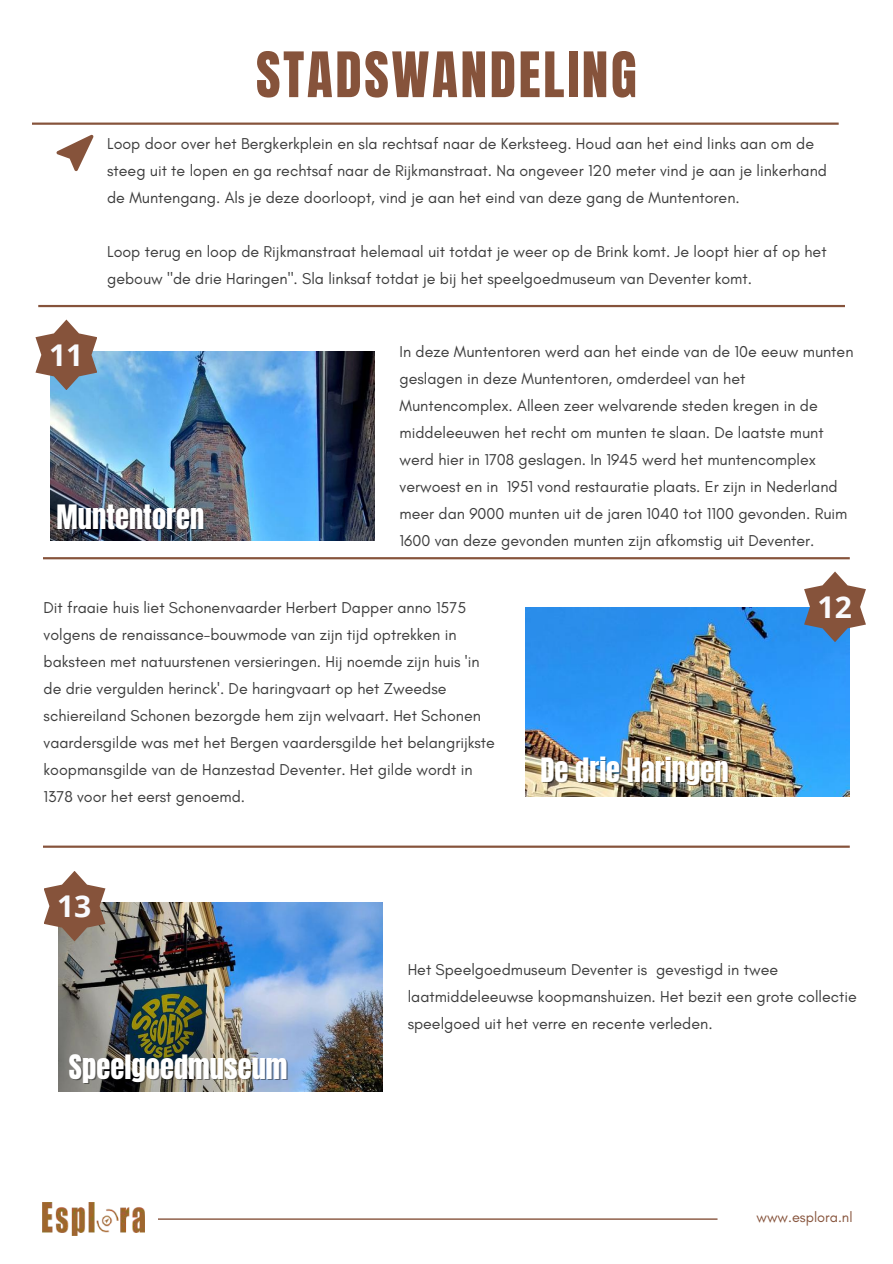
<style>
.page{position:relative;width:893px;height:1264px;background:#fff}
.page>*{position:absolute;margin:0;border:0;box-sizing:border-box;transform-origin:0 0}
.t1{font:53.25px "Anton";letter-spacing:.05em;color:#86533b}
.t2{font:700 30px "Open Sans";color:#f9fafd}
.t3{font:28.5px "Anton";color:#fff}
.t4{font:16.05px/27px "Glacial Indifference";color:#3d3d3d}
.t5{font:14.55px "Glacial Indifference";color:#86533b}
</style>
<div class="page">
<svg style="left:158px;top:1218px;width:559px;height:1px"></svg>
<hr style="left:38px;top:305px;width:807px;height:2px;background:#86533b">
<img style="left:43px;top:1202px;width:101px;height:33px">
<svg style="left:57px;top:135px;width:37px;height:36px"></svg>
<img style="left:50px;top:351px;width:324px;height:189px">
<svg style="left:35px;top:319px;width:62px;height:71px"></svg>
<svg style="left:32px;top:122px;width:806px;height:3px"></svg>
<img style="left:526px;top:607px;width:323px;height:189px">
<svg style="left:804px;top:571px;width:61px;height:71px"></svg>
<svg style="left:43px;top:557px;width:806px;height:2px"></svg>
<img style="left:58px;top:902px;width:324px;height:189px">
<svg style="left:44px;top:871px;width:61px;height:70px"></svg>
<svg style="left:43px;top:845px;width:806px;height:2px"></svg>
<h1 class="t1" style="left:256px;top:36px;width:382px">STADSWANDELING</h1>
<p class="t4" style="left:107px;top:130px;width:721px">Loop door over het Bergkerkplein en sla rechtsaf naar de Kerksteeg. Houd aan het eind links aan om de steeg uit te lopen en ga rechtsaf naar de Rijkmanstraat. Na ongeveer 120 meter vind je aan je linkerhand de Muntengang. Als je deze doorloopt, vind je aan het eind van deze gang de Muntentoren.</p>
<p class="t4" style="left:107px;top:238px;width:721px">Loop terug en loop de Rijkmanstraat helemaal uit totdat je weer op de Brink komt. Je loopt hier af op het gebouw "de drie Haringen". Sla linksaf totdat je bij het speelgoedmuseum van Deventer komt.</p>
<h2 class="t2" style="left:49px;top:333px;width:36px">11</h2>
<p class="t4" style="left:399px;top:337px;width:455px">In deze Muntentoren werd aan het einde van de 10e eeuw munten geslagen in deze Muntentoren, omderdeel van het Muntencomplex. Alleen zeer welvarende steden kregen in de middeleeuwen het recht om munten te slaan. De laatste munt werd hier in 1708 geslagen. In 1945 werd het muntencomplex verwoest en in 1951 vond restauratie plaats. Er zijn in Nederland meer dan 9000 munten uit de jaren 1040 tot 1100 gevonden. Ruim 1600 van deze gevonden munten zijn afkomstig uit Deventer.</p>
<h3 class="t3" style="left:57px;top:496px;width:149px">Muntentoren</h3>
<p class="t4" style="left:44px;top:594px;width:453px">Dit fraaie huis liet Schonenvaarder Herbert Dapper anno 1575 volgens de renaissance-bouwmode van zijn tijd optrekken in baksteen met natuurstenen versieringen. Hij noemde zijn huis 'in de drie vergulden herinck'. De haringvaart op het Zweedse schiereiland Schonen bezorgde hem zijn welvaart. Het Schonen vaardersgilde was met het Bergen vaardersgilde het belangrijkste koopmansgilde van de Hanzestad Deventer. Het gilde wordt in 1378 voor het eerst genoemd.</p>
<h2 class="t2" style="left:817px;top:585px;width:36px">12</h2>
<h3 class="t3" style="left:540px;top:749px;width:190px">De drie Haringen</h3>
<h2 class="t2" style="left:57px;top:884px;width:36px">13</h2>
<h3 class="t3" style="left:69px;top:1046px;width:220px">Speelgoedmuseum</h3>
<p class="t4" style="left:407px;top:956px;width:450px">Het Speelgoedmuseum Deventer is gevestigd in twee laatmiddeleeuwse koopmanshuizen. Het bezit een grote collectie speelgoed uit het verre en recente verleden.</p>
<p class="t5" style="left:756px;top:1208px;width:97px">www.esplora.nl</p>
</div>
